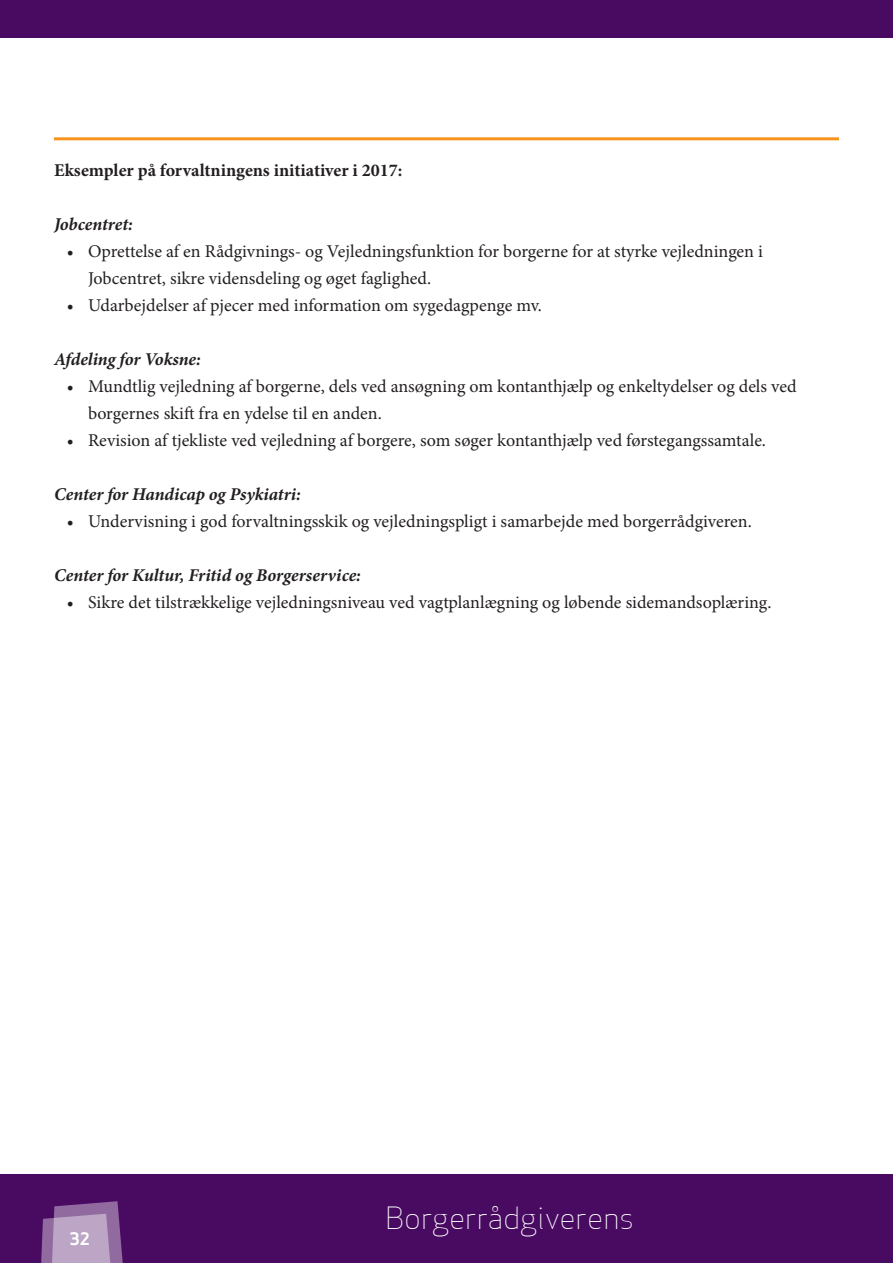
<style>
.page{position:relative;width:893px;height:1263px;background:#fff}
.page>*{position:absolute;margin:0;border:0;box-sizing:border-box;transform-origin:0 0}
.t1{font:30px "Apex Sans Light T";color:#fff}
.t2{font:18px/27px "Minion Pro";color:#231f20}
.t3{font:italic 700 18px "Minion Pro";letter-spacing:-.005em;color:#231f20}
.t4{font:700 18px "Minion Pro";color:#231f20}
.t5{font:16.8px "Apex Sans Bold T";color:#fff}
</style>
<div class="page">
<div style="left:0;top:1175px;width:893px;height:88px;background:#490a62"></div>
<div style="left:0;top:0;width:893px;height:38px;background:#490a62"></div>
<svg style="left:41px;top:1201px;width:82px;height:62px;background:#9e7cab"></svg>
<hr style="left:54px;top:137px;width:785px;height:3px;background:#f7931d">
<p class="t4" style="left:54px;top:157px;width:350px">Eksempler på forvaltningens initiativer i 2017:</p>
<p class="t3" style="left:54px;top:211px;width:80px">Jobcentret:</p>
<p class="t2" style="left:88px;top:237px;width:676px;text-indent:-21px">• Oprettelse af en Rådgivnings- og Vejledningsfunktion for borgerne for at styrke vejledningen i<br>Jobcentret, sikre vidensdeling og øget faglighed.</p>
<p class="t2" style="left:67px;top:291px;width:477px">• Udarbejdelser af pjecer med information om sygedagpenge mv.</p>
<p class="t3" style="left:54px;top:346px;width:148px">Afdeling for Voksne:</p>
<p class="t2" style="left:88px;top:372px;width:710px;text-indent:-21px">• Mundtlig vejledning af borgerne, dels ved ansøgning om kontanthjælp og enkeltydelser og dels ved borgernes skift fra en ydelse til en anden.</p>
<p class="t2" style="left:67px;top:426px;width:701px">• Revision af tjekliste ved vejledning af borgere, som søger kontanthjælp ved førstegangssamtale.</p>
<p class="t3" style="left:54px;top:481px;width:248px">Center for Handicap og Psykiatri:</p>
<p class="t2" style="left:67px;top:507px;width:686px">• Undervisning i god forvaltningsskik og vejledningspligt i samarbejde med borgerrådgiveren.</p>
<p class="t3" style="left:54px;top:562px;width:308px">Center for Kultur, Fritid og Borgerservice:</p>
<p class="t2" style="left:67px;top:588px;width:706px">• Sikre det tilstrækkelige vejledningsniveau ved vagtplanlægning og løbende sidemandsoplæring.</p>
<p class="t5" style="left:70px;top:1228px;width:22px">32</p>
<h1 class="t1" style="left:386px;top:1198px;width:250px">Borgerrådgiverens</h1>
</div>
